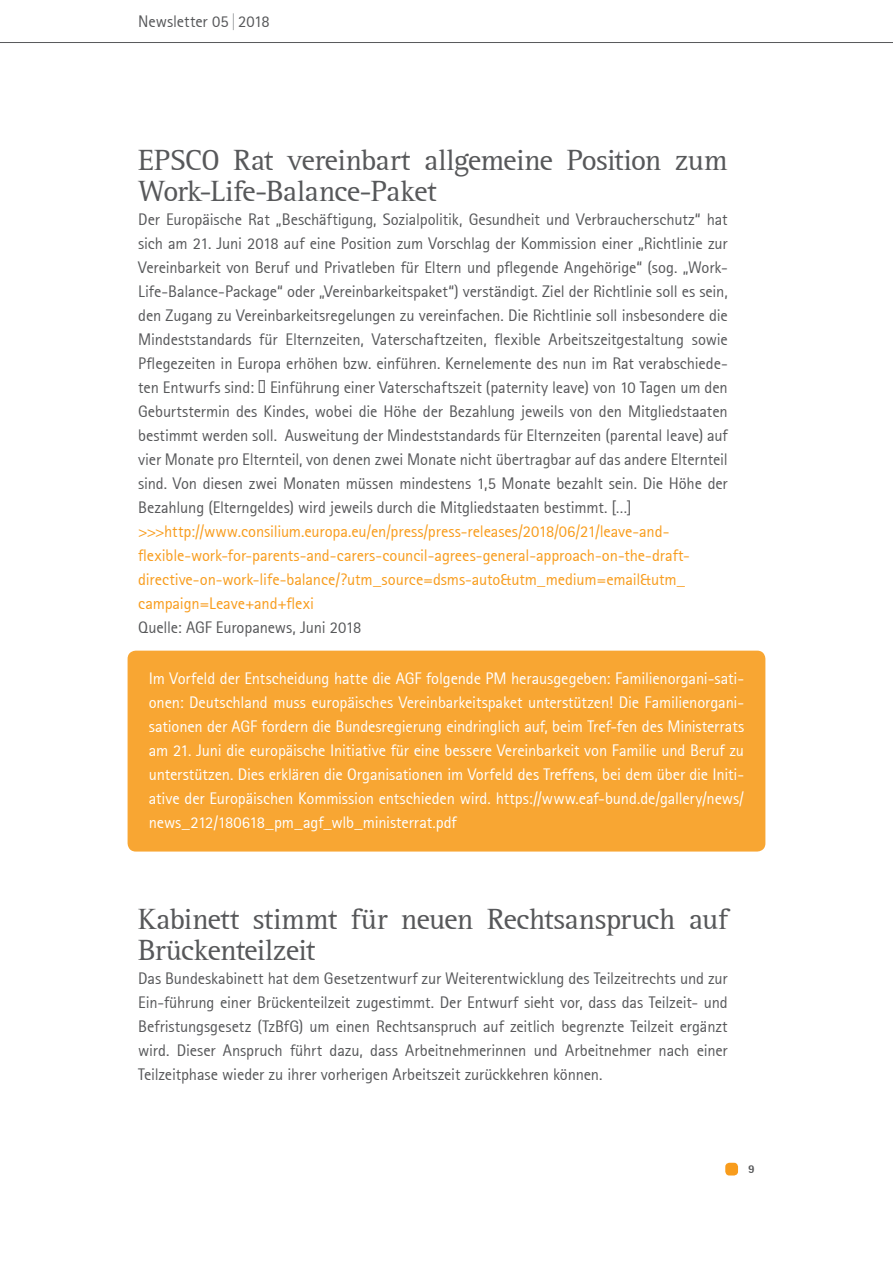
<style>
.page{position:relative;width:893px;height:1263px;background:#fff}
.page>*{position:absolute;margin:0;border:0;box-sizing:border-box;transform-origin:0 0}
.t1{font:30px/31.5px "Rotis Serif";letter-spacing:-.02em;color:#57585a}
.t2{font:16.5px/24px "Rotis Sans Serif";letter-spacing:-.01em;color:#57585a;text-align:justify}
.t3{font:16.5px/24px "Rotis Sans Serif";letter-spacing:-.01em;color:#fff;text-align:justify}
.t4{font:16.5px/24px "Rotis Sans Serif";letter-spacing:-.01em;color:#f89c1c}
.t5{font:800 12px "Rotis Sans Serif";color:#57585a}
.s1{color:#939598}
</style>
<div class="page">
<div style="left:725px;top:1163px;width:13px;height:12px;background:#f89c1c;border-radius:4px"></div>
<hr style="left:0;top:42px;width:893px;height:1px;background:#57585a">
<div style="left:128px;top:651px;width:637px;height:200px;background:#f8a633;border-radius:8px"></div>
<p class="t2" style="left:138px;top:9px;width:133px">Newsletter 05<span class="s1">|</span> 2018</p>
<h1 class="t1" style="left:138px;top:145px;width:591px">EPSCO Rat vereinbart allgemeine Position zum<br>Work-Life-Balance-Paket</h1>
<p class="t2" style="left:138px;top:207px;width:591px">Der Europäische Rat „Beschäftigung, Sozialpolitik, Gesundheit und Verbraucherschutz“ hat sich am 21. Juni 2018 auf eine Position zum Vorschlag der Kommission einer „Richtlinie zur Vereinbarkeit von Beruf und Privatleben für Eltern und pflegende Angehörige“ (sog. „Work-Life-Balance-Package“ oder „Vereinbarkeitspaket“) verständigt. Ziel der Richtlinie soll es sein, den Zugang zu Vereinbarkeitsregelungen zu vereinfachen. Die Richtlinie soll insbesondere die Mindeststandards für Elternzeiten, Vaterschaftzeiten, flexible Arbeitszeitgestaltung sowie Pflegezeiten in Europa erhöhen bzw. einführen. Kernelemente des nun im Rat verabschiede&shy;ten Entwurfs sind: Einführung einer Vaterschaftszeit (paternity leave) von 10 Tagen um den Geburtstermin des Kindes, wobei die Höhe der Bezahlung jeweils von den Mitgliedstaaten bestimmt werden soll. Ausweitung der Mindeststandards für Elternzeiten (parental leave) auf vier Monate pro Elternteil, von denen zwei Monate nicht übertragbar auf das andere Elternteil sind. Von diesen zwei Monaten müssen mindestens 1,5 Monate bezahlt sein. Die Höhe der Bezahlung (Elterngeldes) wird jeweils durch die Mitgliedstaaten bestimmt. […]</p>
<p class="t4" style="left:138px;top:520px;width:553px">&gt;&gt;&gt;http://www.consilium.europa.eu/en/press/press-releases/2018/06/21/leave-and&shy;flexible-work-for-parents-and-carers-council-agrees-general-approach-on-the-draft&shy;directive-on-work-life-balance/?utm_source=dsms-auto&amp;utm_medium=email&amp;utm_ campaign=Leave+and+flexi</p>
<p class="t2" style="left:138px;top:616px;width:225px">Quelle: AGF Europanews, Juni 2018</p>
<p class="t3" style="left:149px;top:666px;width:597px">Im Vorfeld der Entscheidung hatte die AGF folgende PM herausgegeben: Familienorgani-sati&shy;onen: Deutschland muss europäisches Vereinbarkeitspaket unterstützen! Die Familienorgani&shy;sationen der AGF fordern die Bundesregierung eindringlich auf, beim Tref-fen des Ministerrats am 21. Juni die europäische Initiative für eine bessere Vereinbarkeit von Familie und Beruf zu unterstützen. Dies erklären die Organisationen im Vorfeld des Treffens, bei dem über die Initi&shy;ative der Europäischen Kommission entschieden wird. https://www.eaf-bund.de/gallery/news/ news_212/180618_pm_agf_wlb_ministerrat.pdf</p>
<h1 class="t1" style="left:138px;top:904px;width:591px">Kabinett stimmt für neuen Rechtsanspruch auf<br>Brückenteilzeit</h1>
<p class="t2" style="left:138px;top:966px;width:591px">Das Bundeskabinett hat dem Gesetzentwurf zur Weiterentwicklung des Teilzeitrechts und zur Ein-führung einer Brückenteilzeit zugestimmt. Der Entwurf sieht vor, dass das Teilzeit- und Befristungsgesetz (TzBfG) um einen Rechtsanspruch auf zeitlich begrenzte Teilzeit ergänzt wird. Dieser Anspruch führt dazu, dass Arbeitnehmerinnen und Arbeitnehmer nach einer Teilzeitphase wieder zu ihrer vorherigen Arbeitszeit zurückkehren können.</p>
<p class="t5" style="left:748px;top:1161px;width:8px">9</p>
</div>
